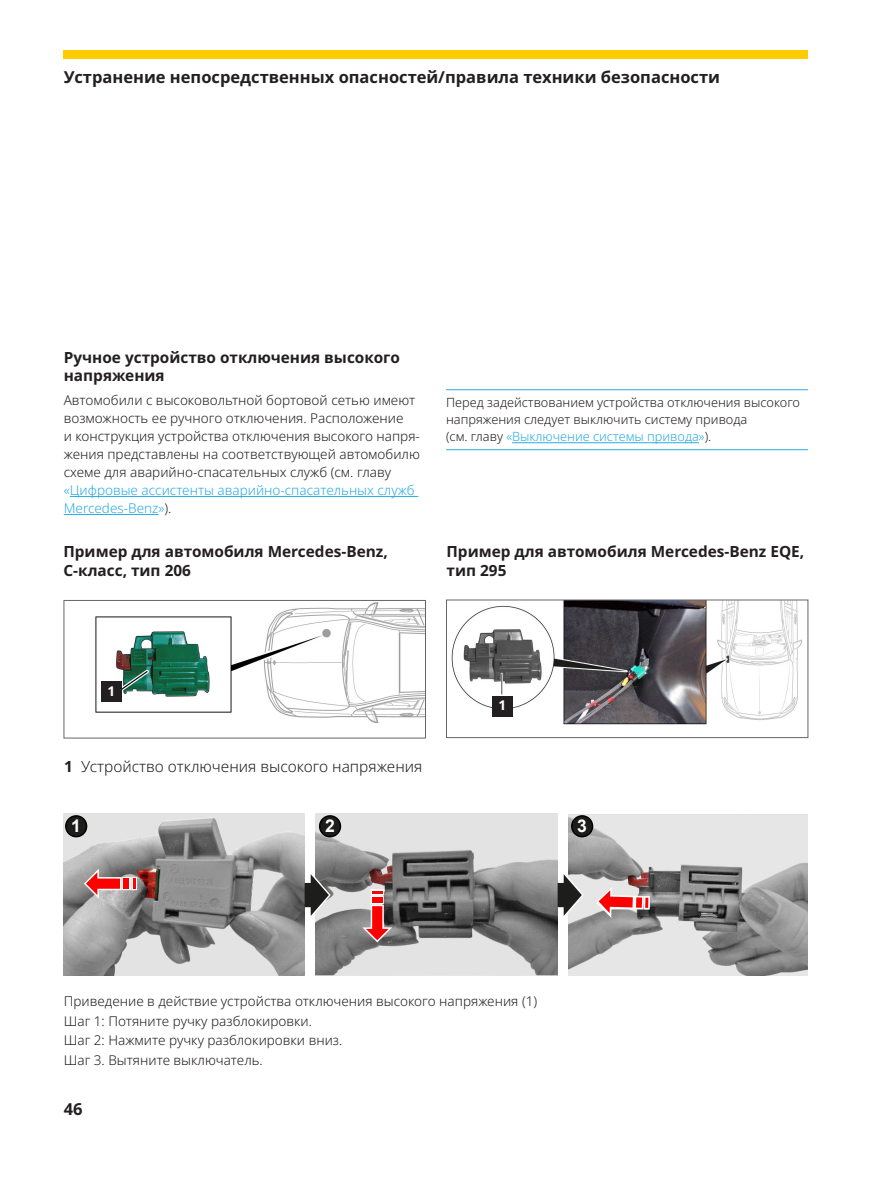
<style>
.page{position:relative;width:893px;height:1191px;background:#fff}
.page>*{position:absolute;margin:0;border:0;box-sizing:border-box;transform-origin:0 0}
.t1{font:700 17.55px "Arial";color:#fff}
.t2{font:700 16.5px "Noto Sans";color:#231f20}
.h3_10_25_12{font:700 15.3px/18.5px "Noto Sans";color:#231f20}
.t3{font:300 15.3px "Noto Sans";color:#231f20}
.copyy_10_25_14{font:300 13.5px/18px "Noto Sans";color:#231f20}
.numbers{font:700 13.5px "Noto Sans";color:#fff}
.note_9_12_cyan{font:300 12.75px/17.2px "Noto Sans";color:#231f20}
.s1{color:#2babe3}
.s2{font-weight:700}
</style>
<div class="page">
<div style="left:64px;top:50px;width:744px;height:8px;background:#fc0"></div>
<img style="left:569px;top:814px;width:239px;height:161px">
<img style="left:316px;top:813px;width:242px;height:162px">
<img style="left:64px;top:813px;width:241px;height:162px">
<div style="left:122px;top:877px;width:9px;height:13px;border:3px solid #fff"></div>
<div style="left:131px;top:877px;width:6px;height:13px;border:3px solid #fff"></div>
<svg style="left:82px;top:865px;width:41px;height:37px;background:#bd8080"></svg>
<div style="left:124px;top:878px;width:5px;height:10px;background:#f00"></div>
<svg style="left:133px;top:878px;width:3px;height:10px"></svg>
<div style="left:634px;top:896px;width:10px;height:13px;border:3px solid #fff"></div>
<div style="left:644px;top:896px;width:6px;height:13px;border:3px solid #fff"></div>
<svg style="left:594px;top:883px;width:42px;height:38px;background:#d79d9d"></svg>
<div style="left:636px;top:897px;width:6px;height:10px;background:#f00"></div>
<svg style="left:645px;top:897px;width:3px;height:11px"></svg>
<div style="left:371px;top:895px;width:13px;height:9px;border:3px solid #fff"></div>
<div style="left:371px;top:889px;width:13px;height:6px;border:3px solid #fff"></div>
<svg style="left:359px;top:903px;width:37px;height:41px;background:#a46767"></svg>
<div style="left:372px;top:897px;width:10px;height:5px;background:#f00"></div>
<svg style="left:372px;top:890px;width:10px;height:3px"></svg>
<svg style="left:305px;top:866px;width:28px;height:57px"></svg>
<svg style="left:558px;top:866px;width:28px;height:57px"></svg>
<div style="left:66px;top:816px;width:21px;height:20px;background:#1d1d1b;border-radius:50%"></div>
<div style="left:65px;top:815px;width:22px;height:22px;border:1px solid #000;border-radius:50%"></div>
<div style="left:320px;top:816px;width:20px;height:20px;background:#1d1d1b;border-radius:50%"></div>
<div style="left:319px;top:815px;width:22px;height:22px;border:1px solid #000;border-radius:50%"></div>
<div style="left:572px;top:816px;width:20px;height:20px;background:#1d1d1b;border-radius:50%"></div>
<div style="left:571px;top:815px;width:22px;height:22px;border:1px solid #000;border-radius:50%"></div>
<hr style="left:70px;top:496px;width:348px;height:1px;background:#2babe3">
<hr style="left:64px;top:514px;width:94px;height:1px;background:#2babe3">
<img style="left:95px;top:602px;width:329px;height:122px">
<div style="left:64px;top:600px;width:362px;height:138px;border:1px solid #666"></div>
<img style="left:451px;top:602px;width:351px;height:123px">
<div style="left:446px;top:600px;width:362px;height:138px;border:1px solid #666"></div>
<hr style="left:446px;top:389px;width:362px;height:1px;background:#2babe3">
<hr style="left:446px;top:449px;width:362px;height:1px;background:#2babe3">
<hr style="left:512px;top:442px;width:187px;height:1px;background:#2babe3">
<div style="left:101px;top:681px;width:21px;height:21px;background:#231f20"></div>
<div style="left:492px;top:696px;width:21px;height:20px;background:#231f20"></div>
<p class="t2" style="left:64px;top:66px;width:658px">Устранение непосредственных опасностей/правила техники безопасности</p>
<p class="h3_10_25_12" style="left:64px;top:348px;width:338px;line-height:18px">Ручное устройство отключения высокого напряжения</p>
<p class="copyy_10_25_14" style="left:64px;top:391px;width:358px">Автомобили с высоковольтной бортовой сетью имеют возможность ее ручного отключения. Расположение<br>и конструкция устройства отключения высокого напря&shy;жения представлены на соответствующей автомобилю схеме для аварийно-спасательных служб (см. главу <span class="s1">«Цифровые ассистенты аварийно-спасательных служб Mercedes-Benz»</span>).</p>
<p class="note_9_12_cyan" style="left:446px;top:394px;width:356px">Перед задействованием устройства отключения высокого напряжения следует выключить систему привода<br>(см. главу <span class="s1">«Выключение системы привода»</span>).</p>
<p class="h3_10_25_12" style="left:63px;top:543px;width:326px">Пример для автомобиля Mercedes-Benz,<br>C-класс, тип 206</p>
<p class="h3_10_25_12" style="left:446px;top:543px;width:359px">Пример для автомобиля Mercedes-Benz EQE, тип 295</p>
<p class="numbers" style="left:107px;top:681px;width:9px">1</p>
<p class="t3" style="left:64px;top:755px;width:360px"><span class="s2">1</span> Устройство отключения высокого напряжения</p>
<p class="numbers" style="left:498px;top:696px;width:9px">1</p>
<p class="t1" style="left:71px;top:813px;width:11px">1</p>
<p class="t1" style="left:325px;top:813px;width:11px">2</p>
<p class="t1" style="left:577px;top:813px;width:11px">3</p>
<p class="copyy_10_25_14" style="left:64px;top:992px;width:475px;line-height:19.5px">Приведение в действие устройства отключения высокого напряжения (1)<br>Шаг 1: Потяните ручку разблокировки.</p>
<p class="copyy_10_25_14" style="left:64px;top:1031px;width:280px">Шаг 2: Нажмите ручку разблокировки вниз.</p>
<p class="copyy_10_25_14" style="left:64px;top:1051px;width:201px">Шаг 3. Вытяните выключатель.</p>
<p class="t2" style="left:64px;top:1097px;width:20px">46</p>
</div>
